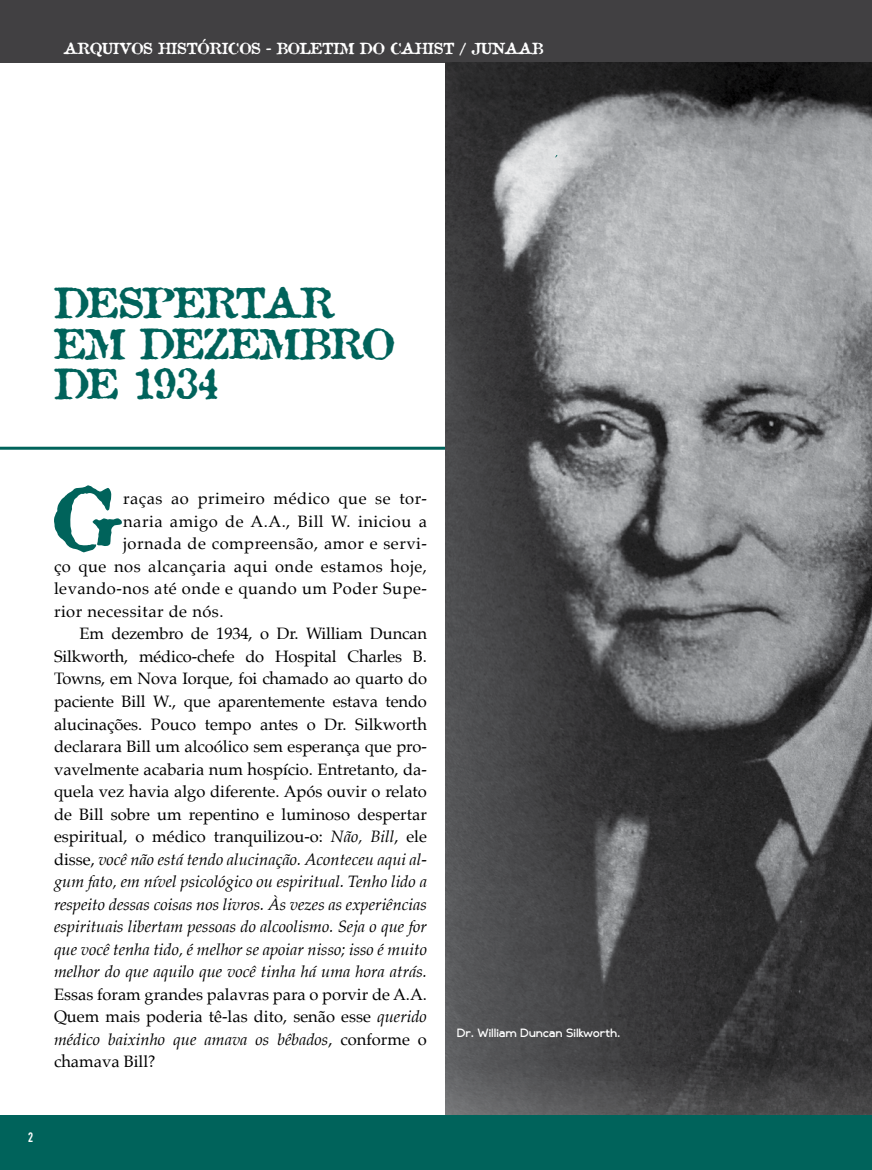
<style>
.page{position:relative;width:872px;height:1170px;background:#fff}
.page>*{position:absolute;margin:0;border:0;box-sizing:border-box;transform-origin:0 0}
.t1{font:82.5px "Attic";color:#00635b}
.t2{font:40.5px/40.5px "Attic";letter-spacing:-.05em;color:#00635b}
.t3{font:16.5px/22.5px "Palatino";color:#000;text-align:justify}
.t4{font:italic 16.5px "Palatino";color:#000}
.t5{font:16.5px "Palatino";letter-spacing:.03em;color:#000}
.t6{font:15px "Attic";letter-spacing:-.03em;color:#fff}
.t7{font:13.5px "DIN Engschrift Std";color:#fff}
.t8{font:700 10.5px "Compass";letter-spacing:.04em;color:#fff}
.s1{font-style:italic}
.s2{font-style:normal}
</style>
<div class="page">
<div style="left:0;top:0;width:872px;height:63px;background:#414042"></div>
<hr style="left:0;top:446px;width:631px;height:3px;background:#00635b">
<img style="left:445px;top:63px;width:427px;height:1052px">
<div style="left:0;top:1115px;width:872px;height:54px;background:#00635b"></div>
<p class="t6" style="left:64px;top:38px;width:481px">ARQUIVOS HISTÓRICOS - BOLETIM DO CAHIST / JUNAAB</p>
<h2 class="t2" style="left:54px;top:282px;width:343px">DESPERTAR<br>EM DEZEMBRO<br>DE 1934</h2>
<h1 class="t1" style="left:52px;top:464px;width:70px">G</h1>
<p class="t5" style="left:123px;top:485px;width:305px">raças ao primeiro médico que se tor-</p>
<p class="t5" style="left:123px;top:507px;width:305px">naria amigo de A.A., Bill W. iniciou a</p>
<p class="t5" style="left:123px;top:530px;width:305px">jornada de compreensão, amor e servi-</p>
<p class="t5" style="left:54px;top:552px;width:374px">ço que nos alcançaria aqui onde estamos hoje,</p>
<p class="t5" style="left:54px;top:575px;width:374px">levando-nos até onde e quando um Poder Supe-</p>
<p class="t5" style="left:54px;top:597px;width:171px">rior necessitar de nós.</p>
<p class="t3" style="left:80px;top:622px;width:349px">Em dezembro de 1934, o Dr. William Duncan</p>
<p class="t3" style="left:54px;top:645px;width:374px">Silkworth, médico-chefe do Hospital Charles B.</p>
<p class="t3" style="left:54px;top:667px;width:374px">Towns, em Nova Iorque, foi chamado ao quarto do</p>
<p class="t3" style="left:54px;top:690px;width:374px">paciente Bill W., que aparentemente estava tendo</p>
<p class="t3" style="left:54px;top:712px;width:374px">alucinações. Pouco tempo antes o Dr. Silkworth</p>
<p class="t3" style="left:54px;top:735px;width:374px">declarara Bill um alcoólico sem esperança que pro-</p>
<p class="t3" style="left:54px;top:757px;width:374px">vavelmente acabaria num hospício. Entretanto, da-</p>
<p class="t3" style="left:54px;top:780px;width:374px">quela vez havia algo diferente. Após ouvir o relato</p>
<p class="t3" style="left:54px;top:802px;width:374px">de Bill sobre um repentino e luminoso despertar</p>
<p class="t3" style="left:54px;top:825px;width:374px">espiritual, o médico tranquilizou-o: <span class="s1">Não, Bill</span>, ele</p>
<p class="t4" style="left:54px;top:845px;width:374px"><span class="s2">disse,</span> você não está tendo alucinação. Aconteceu aqui al-</p>
<p class="t4" style="left:54px;top:867px;width:374px">gum fato, em nível psicológico ou espiritual. Tenho lido a</p>
<p class="t4" style="left:54px;top:890px;width:374px">respeito dessas coisas nos livros. Às vezes as experiências</p>
<p class="t4" style="left:54px;top:912px;width:374px">espirituais libertam pessoas do alcoolismo. Seja o que for</p>
<p class="t4" style="left:54px;top:935px;width:374px">que você tenha tido, é melhor se apoiar nisso; isso é muito</p>
<p class="t4" style="left:54px;top:957px;width:374px">melhor do que aquilo que você tinha há uma hora atrás.</p>
<p class="t3" style="left:54px;top:982px;width:374px">Essas foram grandes palavras para o porvir de A.A.<br>Quem mais poderia tê-las dito, senão esse <span class="s1">querido médico baixinho que amava os bêbados</span>, conforme o chamava Bill?</p>
<p class="t7" style="left:28px;top:1128px;width:7px">2</p>
<p class="t8" style="left:457px;top:1024px;width:164px">Dr. William Duncan Silkworth.</p>
</div>
